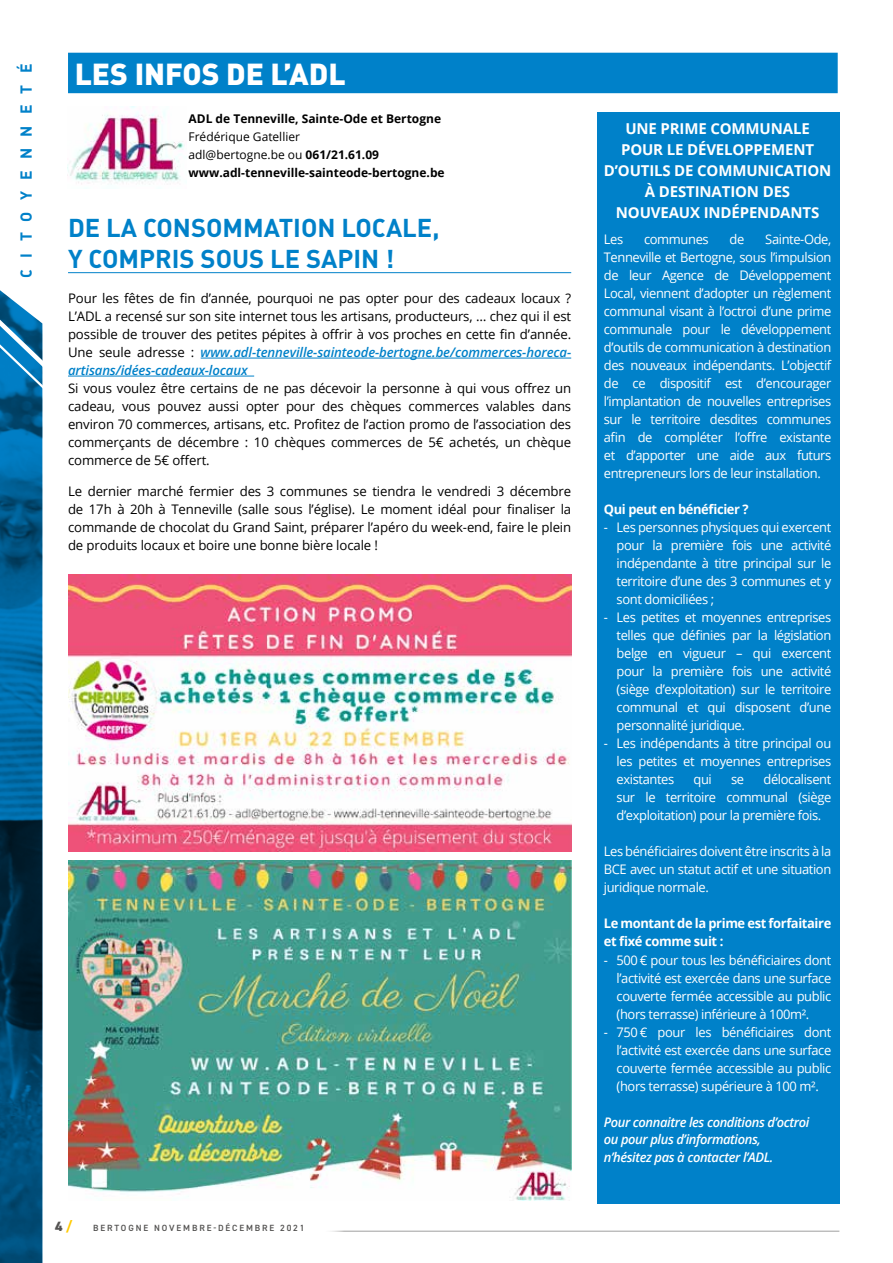
<style>
.page{position:relative;width:893px;height:1263px;background:#fff}
.page>*{position:absolute;margin:0;border:0;box-sizing:border-box;transform-origin:0 0}
.t1{font:900 30px "DIN";color:#fff}
.t2{font:700 25.5px/30.6px "DIN";color:#0081c9}
.t3{font:700 15.75px "DIN";letter-spacing:.715em;color:#0081c9}
.t4{font:700 15px/21px "Open Sans";letter-spacing:-.01em;color:#fff;text-align:center}
.t5{font:800 13.5px "DIN2014";color:#545352}
.t6{font:13.2px/18px "Open Sans";letter-spacing:-.03em;color:#fff;text-align:justify}
.t7{font:13.2px/18px "Open Sans";letter-spacing:-.01em;color:#000;text-align:justify}
.t8{font:italic 600 13.2px/17.9px "Open Sans";letter-spacing:-.03em;color:#fff}
.t9{font:700 13.2px/18px "Open Sans";letter-spacing:-.03em;color:#fff}
.t10{font:700 12px/18px "Open Sans";color:#000}
.t11{font:600 9px "DIN2014";letter-spacing:.21em;color:#545352}
.s1{font-weight:400}
.s2{font-weight:600;font-style:italic;color:#0081c9}
.s3{color:#ffca00}
</style>
<div class="page">
<svg style="left:0;top:290px;width:43px;height:973px;background:#095783"></svg>
<hr style="left:323px;top:1231px;width:516px;height:1px;background:#545352">
<div style="left:68px;top:53px;width:770px;height:40px;background:#0081c9"></div>
<hr style="left:68px;top:272px;width:503px;height:1px;background:#0081c9">
<hr style="left:201px;top:358px;width:370px;height:1px;background:#0081c9">
<hr style="left:68px;top:376px;width:186px;height:1px;background:#0081c9">
<img style="left:68px;top:107px;width:116px;height:82px">
<img style="left:68px;top:575px;width:503px;height:276px">
<img style="left:68px;top:860px;width:503px;height:340px">
<div style="left:597px;top:112px;width:242px;height:1091px;background:#0081c9"></div>
<p class="t3" style="left:16px;top:278px;width:215px;rotate:-90deg">citoyenneté</p>
<h1 class="t1" style="left:75px;top:54px;width:273px">LES INFOS DE L’ADL</h1>
<p class="t10" style="left:189px;top:110px;width:254px">ADL de Tenneville, Sainte-Ode et Bertogne</p>
<p class="t10" style="left:189px;top:128px;width:258px"><span class="s1">Frédérique Gatellier<br>adl@bertogne.be ou</span> 061/21.61.09 www.adl-tenneville-sainteode-bertogne.be</p>
<p class="t4" style="left:604px;top:117px;width:229px">UNE PRIME COMMUNALE<br>POUR LE DÉVELOPPEMENT<br>D’OUTILS DE COMMUNICATION<br>À DESTINATION DES<br>NOUVEAUX INDÉPENDANTS</p>
<p class="t6" style="left:604px;top:230px;width:21px">Les</p>
<p class="t6" style="left:644px;top:230px;width:66px">communes</p>
<p class="t6" style="left:730px;top:230px;width:16px">de</p>
<h2 class="t2" style="left:68px;top:212px;width:373px">DE LA CONSOMMATION LOCALE,<br>Y COMPRIS SOUS LE SAPIN !</h2>
<p class="t7" style="left:68px;top:289px;width:505px">Pour les fêtes de fin d’année, pourquoi ne pas opter pour des cadeaux locaux ?<br>L’ADL a recensé sur son site internet tous les artisans, producteurs, … chez qui il est possible de trouver des petites pépites à offrir à vos proches en cette fin d’année.<br>Une seule adresse : <span class="s2">www.adl-tenneville-sainteode-bertogne.be/commerces-horeca&shy;artisans/idées-cadeaux-locaux</span></p>
<p class="t7" style="left:68px;top:379px;width:505px">Si vous voulez être certains de ne pas décevoir la personne à qui vous offrez un cadeau, vous pouvez aussi opter pour des chèques commerces valables dans environ 70 commerces, artisans, etc. Profitez de l’action promo de l’association des commerçants de décembre : 10 chèques commerces de 5€ achetés, un chèque commerce de 5€ offert.</p>
<p class="t7" style="left:68px;top:482px;width:505px">Le dernier marché fermier des 3 communes se tiendra le vendredi 3 décembre de 17h à 20h à Tenneville (salle sous l’église). Le moment idéal pour finaliser la commande de chocolat du Grand Saint, préparer l’apéro du week-end, faire le plein de produits locaux et boire une bonne bière locale !</p>
<p class="t6" style="left:604px;top:230px;width:229px;text-indent:161px">Sainte-Ode, Tenneville et Bertogne, sous l’impulsion de leur Agence de Développement Local, viennent d’adopter un règlement communal visant à l’octroi d’une prime communale pour le développement d’outils de communication à destination des nouveaux indépendants. L’objectif de ce dispositif est d’encourager l’implantation de nouvelles entreprises sur le territoire desdites communes afin de compléter l’offre existante et d’apporter une aide aux futurs entrepreneurs lors de leur installation.</p>
<p class="t9" style="left:604px;top:500px;width:146px">Qui peut en bénéficier ?</p>
<p class="t6" style="left:617px;top:518px;width:216px;text-indent:-13px">- Les personnes physiques qui exercent pour la première fois une activité indépendante à titre principal sur le territoire d’une des 3 communes et y sont domiciliées ;</p>
<p class="t6" style="left:617px;top:608px;width:216px;text-indent:-13px">- Les petites et moyennes entreprises telles que définies par la législation belge en vigueur – qui exercent pour la première fois une activité (siège d’exploitation) sur le territoire communal et qui disposent d’une personnalité juridique.</p>
<p class="t6" style="left:617px;top:734px;width:216px;text-indent:-13px">- Les indépendants à titre principal ou les petites et moyennes entreprises existantes</p>
<p class="t6" style="left:617px;top:770px;width:216px;text-indent:147px">délocalisent sur le territoire communal (siège d’exploitation) pour la première fois.</p>
<p class="t6" style="left:604px;top:842px;width:229px">Les bénéficiaires doivent être inscrits à la BCE avec un statut actif et une situation juridique normale.</p>
<p class="t9" style="left:604px;top:914px;width:229px">Le montant de la prime est forfaitaire et fixé comme suit :</p>
<p class="t6" style="left:617px;top:950px;width:216px;text-indent:-13px">- 500 € pour tous les bénéficiaires dont l’activité est exercée dans une surface couverte fermée accessible au public (hors terrasse) inférieure à 100m².</p>
<p class="t6" style="left:617px;top:1022px;width:216px;text-indent:-13px">- 750 € pour les bénéficiaires dont l’activité est exercée dans une surface couverte fermée accessible au public (hors terrasse) supérieure à 100 m².</p>
<p class="t8" style="left:604px;top:1112px;width:207px">Pour connaitre les conditions d’octroi ou pour plus d’informations, n’hésitez pas à contacter l’ADL.</p>
<p class="t6" style="left:693px;top:770px;width:20px">qui</p>
<p class="t6" style="left:731px;top:770px;width:15px">se</p>
<p class="t5" style="left:55px;top:1217px;width:18px">4<span class="s3">/</span></p>
<p class="t11" style="left:93px;top:1222px;width:213px">BERTOGNE NOVEMBRE-DÉCEMBRE 2021</p>
</div>
